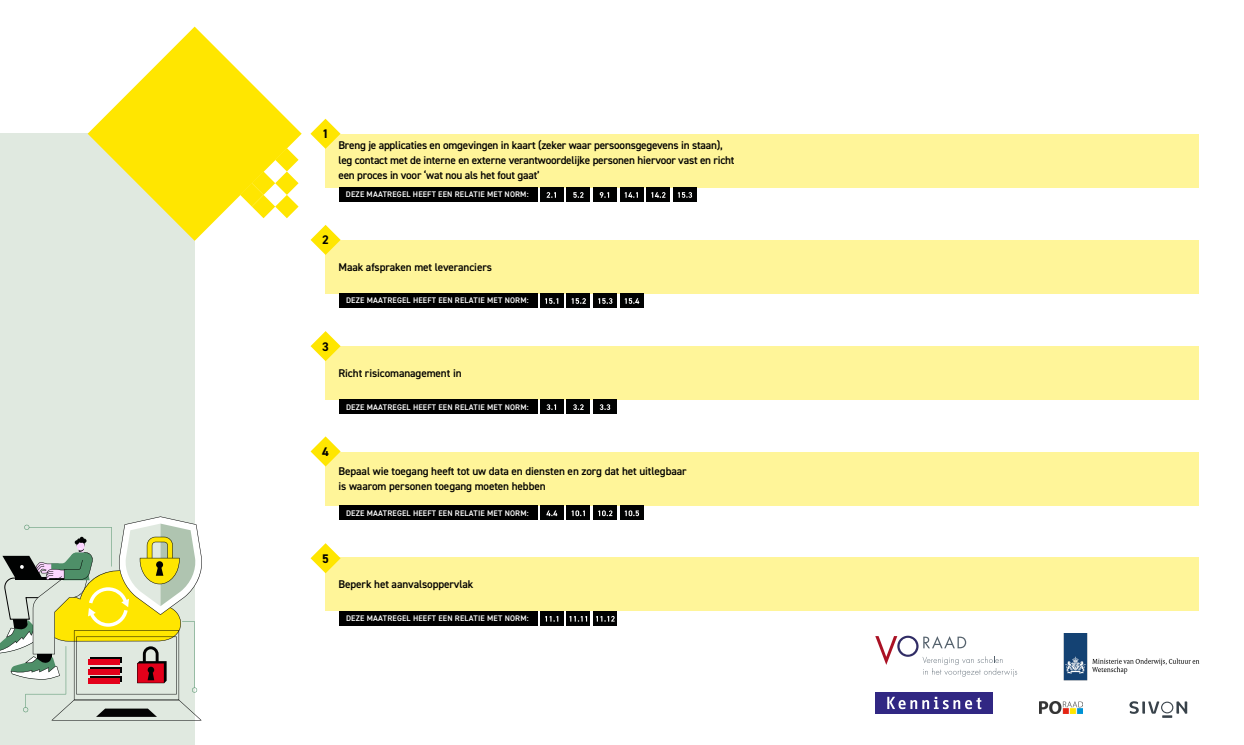
<style>
.page{position:relative;width:1244px;height:745px;background:#fff}
.page>*{position:absolute;margin:0;border:0;box-sizing:border-box;transform-origin:0 0}
.t1{font:700 12.5px "DIN2014";color:#000}
.t2{font:600 11.25px/15px "DIN2014";letter-spacing:-.02em;color:#000}
.t3{font:600 8.12px "DIN2014";letter-spacing:.02em;color:#fff}
</style>
<div class="page">
<div style="left:0;top:134px;width:195px;height:610px;background:#e0e9e0"></div>
<svg style="left:88px;top:27px;width:214px;height:214px;fill:#ffe600"></svg>
<svg style="left:240px;top:148px;width:59px;height:70px"></svg>
<div style="left:326px;top:346px;width:873px;height:53px;background:#fff599"></div>
<div style="left:326px;top:240px;width:873px;height:53px;background:#fff599"></div>
<div style="left:326px;top:452px;width:873px;height:53px;background:#fff599"></div>
<div style="left:326px;top:557px;width:873px;height:53px;background:#fff599"></div>
<svg style="left:310px;top:331px;width:31px;height:30px"></svg>
<svg style="left:310px;top:225px;width:31px;height:30px"></svg>
<svg style="left:310px;top:436px;width:31px;height:30px"></svg>
<svg style="left:310px;top:543px;width:31px;height:30px"></svg>
<svg style="left:0;top:516px;width:202px;height:204px"></svg>
<div style="left:339px;top:293px;width:198px;height:15px;background:#000"></div>
<div style="left:339px;top:399px;width:198px;height:15px;background:#000"></div>
<div style="left:339px;top:505px;width:198px;height:15px;background:#000"></div>
<div style="left:339px;top:610px;width:198px;height:15px;background:#000"></div>
<div style="left:325px;top:134px;width:874px;height:53px;background:#fff599"></div>
<svg style="left:310px;top:119px;width:30px;height:30px"></svg>
<div style="left:339px;top:187px;width:198px;height:15px;background:#000"></div>
<div style="left:875px;top:692px;width:118px;height:21px;background:#312783"></div>
<svg style="left:887px;top:696px;width:94px;height:12px"></svg>
<svg style="left:1129px;top:701px;width:58px;height:16px"></svg>
<img style="left:1040px;top:701px;width:42px;height:12px">
<svg style="left:875px;top:635px;width:142px;height:41px"></svg>
<img style="left:1063px;top:633px;width:137px;height:48px">
<div style="left:673px;top:187px;width:23px;height:15px;background:#010202"></div>
<svg style="left:678px;top:192px;width:14px;height:6px"></svg>
<div style="left:646px;top:187px;width:24px;height:15px;background:#010202"></div>
<svg style="left:651px;top:192px;width:14px;height:6px"></svg>
<div style="left:619px;top:187px;width:24px;height:15px;background:#010202"></div>
<svg style="left:625px;top:192px;width:13px;height:6px"></svg>
<div style="left:593px;top:187px;width:24px;height:15px;background:#010202"></div>
<svg style="left:600px;top:192px;width:9px;height:6px"></svg>
<div style="left:566px;top:187px;width:24px;height:15px;background:#010202"></div>
<svg style="left:573px;top:192px;width:10px;height:6px"></svg>
<div style="left:540px;top:187px;width:24px;height:15px;background:#010202"></div>
<svg style="left:547px;top:192px;width:9px;height:6px"></svg>
<div style="left:620px;top:293px;width:23px;height:15px;background:#010202"></div>
<svg style="left:625px;top:298px;width:14px;height:6px"></svg>
<div style="left:593px;top:293px;width:24px;height:15px;background:#010202"></div>
<svg style="left:598px;top:298px;width:14px;height:6px"></svg>
<div style="left:566px;top:293px;width:24px;height:15px;background:#010202"></div>
<svg style="left:572px;top:298px;width:14px;height:6px"></svg>
<div style="left:540px;top:293px;width:24px;height:15px;background:#010202"></div>
<svg style="left:545px;top:298px;width:13px;height:6px"></svg>
<div style="left:593px;top:399px;width:24px;height:15px;background:#010202"></div>
<svg style="left:600px;top:404px;width:10px;height:6px"></svg>
<div style="left:566px;top:399px;width:24px;height:15px;background:#010202"></div>
<svg style="left:573px;top:404px;width:10px;height:6px"></svg>
<div style="left:540px;top:399px;width:24px;height:15px;background:#010202"></div>
<svg style="left:546px;top:404px;width:10px;height:6px"></svg>
<div style="left:620px;top:505px;width:23px;height:15px;background:#010202"></div>
<svg style="left:625px;top:510px;width:14px;height:6px"></svg>
<div style="left:593px;top:505px;width:24px;height:15px;background:#010202"></div>
<svg style="left:598px;top:510px;width:14px;height:6px"></svg>
<div style="left:566px;top:505px;width:24px;height:15px;background:#010202"></div>
<svg style="left:572px;top:510px;width:13px;height:6px"></svg>
<div style="left:540px;top:505px;width:24px;height:15px;background:#010202"></div>
<svg style="left:546px;top:510px;width:11px;height:5px"></svg>
<div style="left:593px;top:610px;width:24px;height:15px;background:#010202"></div>
<svg style="left:596px;top:616px;width:19px;height:5px"></svg>
<div style="left:566px;top:610px;width:24px;height:15px;background:#010202"></div>
<svg style="left:569px;top:616px;width:18px;height:5px"></svg>
<div style="left:540px;top:610px;width:24px;height:15px;background:#010202"></div>
<svg style="left:545px;top:616px;width:13px;height:5px"></svg>
<p class="t1" style="left:322px;top:125px;width:8px">1</p>
<p class="t2" style="left:338px;top:138px;width:398px">Breng je applicaties en omgevingen in kaart (zeker waar persoonsgegevens in staan), leg contact met de interne en externe verantwoordelijke personen hiervoor vast en richt een proces in voor ‘wat nou als het fout gaat’</p>
<p class="t3" style="left:346px;top:189px;width:184px">DEZE MAATREGEL HEEFT EEN RELATIE MET NORM:</p>
<p class="t1" style="left:322px;top:231px;width:8px">2</p>
<p class="t2" style="left:338px;top:259px;width:155px">Maak afspraken met leveranciers</p>
<p class="t3" style="left:346px;top:295px;width:184px">DEZE MAATREGEL HEEFT EEN RELATIE MET NORM:</p>
<p class="t1" style="left:322px;top:338px;width:8px">3</p>
<p class="t2" style="left:338px;top:365px;width:125px">Richt risicomanagement in</p>
<p class="t3" style="left:346px;top:401px;width:184px">DEZE MAATREGEL HEEFT EEN RELATIE MET NORM:</p>
<p class="t1" style="left:322px;top:443px;width:8px">4</p>
<p class="t2" style="left:338px;top:463px;width:350px">Bepaal wie toegang heeft tot uw data en diensten en zorg dat het uitlegbaar is waarom personen toegang moeten hebben</p>
<p class="t3" style="left:346px;top:507px;width:184px">DEZE MAATREGEL HEEFT EEN RELATIE MET NORM:</p>
<p class="t1" style="left:322px;top:549px;width:8px">5</p>
<p class="t2" style="left:338px;top:576px;width:136px">Beperk het aanvalsoppervlak</p>
<p class="t3" style="left:346px;top:612px;width:184px">DEZE MAATREGEL HEEFT EEN RELATIE MET NORM:</p>
</div>
